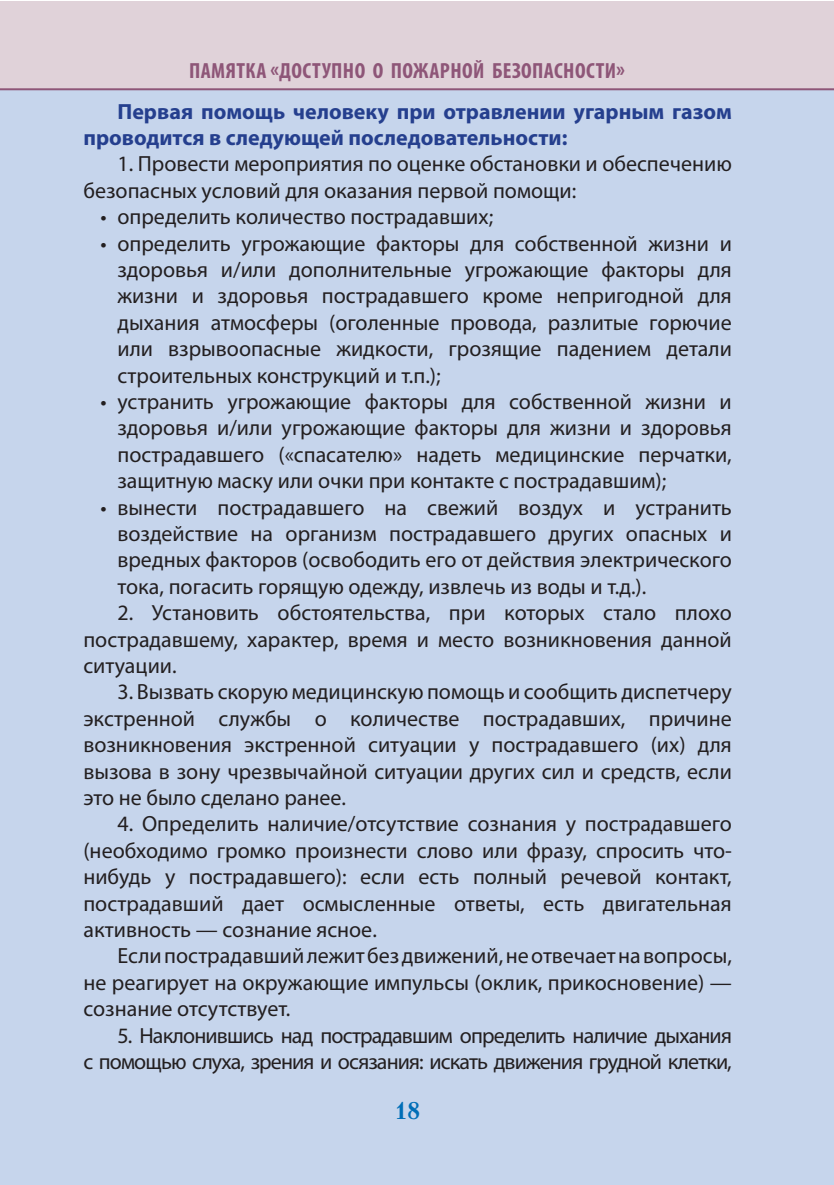
<style>
.page{position:relative;width:834px;height:1185px;background:#fff}
.page>*{position:absolute;margin:0;border:0;box-sizing:border-box;transform-origin:0 0}
.t1{font:700 24px "Petersburg C";color:#006eb7}
.t2{font:22px/26.4px "Myriad Pro";color:#231f20;text-align:justify}
.t3{font:22px/26.4px "Myriad Pro";letter-spacing:-.04em;color:#231f20;text-align:right}
.t4{font:700 22px/26.4px "Myriad Pro";color:#253f8e}
.t5{font:700 condensed 22px "Myriad Pro";letter-spacing:.02em;color:#8e5678}
</style>
<div class="page">
<div style="left:0;top:1px;width:833px;height:90px;background:#e0d2d9"></div>
<div style="left:0;top:91px;width:833px;height:1094px;background:#c6d5ec"></div>
<hr style="left:0;top:88px;width:833px;height:2px;background:#8e5678">
<p class="t5" style="left:189px;top:56px;width:437px">ПАМЯТКА «ДОСТУПНО О ПОЖАРНОЙ БЕЗОПАСНОСТИ»</p>
<p class="t4" style="left:83px;top:97px;width:649px;text-indent:34px">Первая помощь человеку при отравлении угарным газом проводится в следующей последовательности:</p>
<p class="t2" style="left:83px;top:150px;width:650px;text-indent:34px">1. Провести мероприятия по оценке обстановки и обеспечению безопасных условий для оказания первой помощи:</p>
<p class="t2" style="left:100px;top:203px;width:394px">• определить количество пострадавших;</p>
<p class="t2" style="left:117px;top:230px;width:616px;text-indent:-17px">• определить угрожающие факторы для собственной жизни и здоровья и/или дополнительные угрожающие факторы для жизни и здоровья пострадавшего кроме непригодной для дыхания атмосферы (оголенные провода, разлитые горючие или взрывоопасные жидкости, грозящие падением детали строительных конструкций и т.п.);</p>
<p class="t2" style="left:117px;top:388px;width:615px;text-indent:-17px">• устранить угрожающие факторы для собственной жизни и здоровья и/или угрожающие факторы для жизни и здоровья пострадавшего («спасателю» надеть медицинские перчатки, защитную маску или очки при контакте с пострадавшим);</p>
<p class="t2" style="left:117px;top:494px;width:616px;text-indent:-17px">• вынести пострадавшего на свежий воздух и устранить воздействие на организм пострадавшего других опасных и вредных факторов (освободить его от действия электрического тока, погасить горящую одежду, извлечь из воды и т.д.).</p>
<p class="t2" style="left:83px;top:599px;width:649px;text-indent:34px">2. Установить обстоятельства, при которых стало плохо пострадавшему, характер, время и место возникновения данной ситуации.</p>
<p class="t2" style="left:83px;top:678px;width:650px;text-indent:34px">3. Вызвать скорую медицинскую помощь и сообщить диспетчеру экстренной службы о количестве пострадавших, причине возникновения экстренной ситуации у пострадавшего (их) для вызова в зону чрезвычайной ситуации других сил и средств, если это не было сделано ранее.</p>
<p class="t2" style="left:83px;top:810px;width:650px;text-indent:34px">4. Определить наличие/отсутствие сознания у пострадавшего (необходимо громко произнести слово или фразу, спросить что&shy;нибудь у пострадавшего): если есть полный речевой контакт, пострадавший дает осмысленные ответы, есть двигательная активность — сознание ясное.</p>
<p class="t2" style="left:83px;top:942px;width:650px;text-indent:34px">Если пострадавший лежит без движений, не отвечает на вопросы, не реагирует на окружающие импульсы (оклик, прикосновение) — сознание отсутствует.</p>
<p class="t3" style="left:83px;top:1022px;width:650px">5. Наклонившись над пострадавшим определить наличие дыхания<br>с помощью слуха, зрения и осязания: искать движения грудной клетки,</p>
<p class="t1" style="left:395px;top:1096px;width:27px">18</p>
</div>
